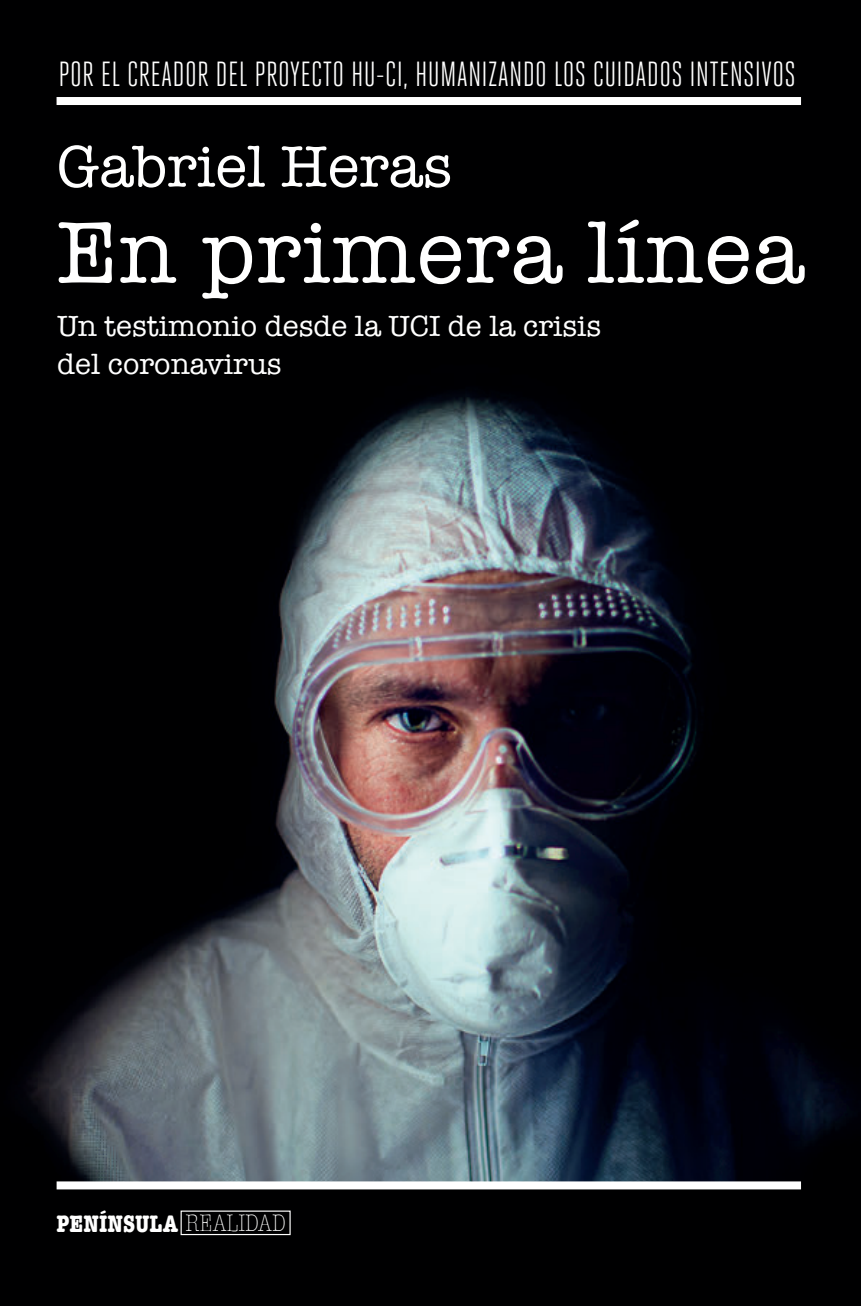
<style>
.page{position:relative;width:861px;height:1306px;background:#fff}
.page>*{position:absolute;margin:0;border:0;box-sizing:border-box;transform-origin:0 0}
.t1{font:90px "American Typewriter";letter-spacing:.015em;color:#fff}
.t2{font:60px "American Typewriter";color:#fff}
.t3{font:34.8px "Heroic Condensed";letter-spacing:.005em;color:#fff}
.t4{font:30px/38px "American Typewriter";color:#fff}
.t5{font:700 condensed 24.6px "American Typewriter";color:#fff}
.s1{font-weight:300}
</style>
<div class="page">
<div style="left:0;top:0;width:860px;height:1305px;background:#000001"></div>
<img style="left:24px;top:391px;width:833px;height:792px">
<div style="left:57px;top:97px;width:743px;height:8px;background:#fff"></div>
<div style="left:57px;top:1181px;width:743px;height:8px;background:#fff"></div>
<p class="t3" style="left:59px;top:55px;width:738px">POR EL CREADOR DEL PROYECTO HU-CI, HUMANIZANDO LOS CUIDADOS INTENSIVOS</p>
<h2 class="t2" style="left:57px;top:121px;width:397px">Gabriel Heras</h2>
<h1 class="t1" style="left:57px;top:184px;width:748px">En primera línea</h1>
<p class="t4" style="left:57px;top:306px;width:545px">Un testimonio desde la UCI de la crisis del coronavirus</p>
<p class="t5" style="left:57px;top:1203px;width:231px">PENÍNSULA <span class="s1">REALIDAD</span></p>
</div>
